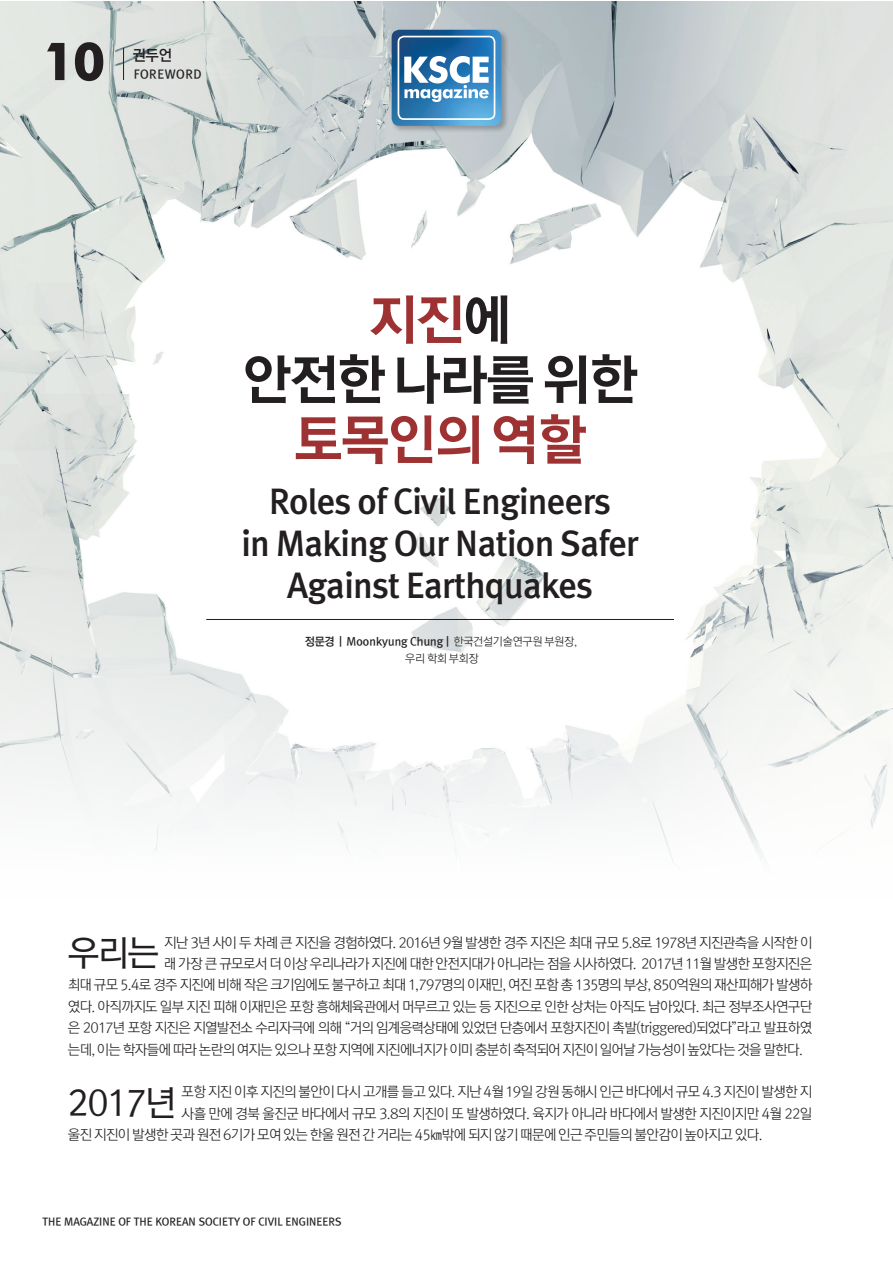
<style>
.page{position:relative;width:893px;height:1263px;background:#fff}
.page>*{position:absolute;margin:0;border:0;box-sizing:border-box;transform-origin:0 0}
.t1{font:54px/60px "Rix M Go PEB";letter-spacing:-.03em;color:#231f20;text-align:center}
.t2{font:54px "Rix M Go PEB";letter-spacing:-.03em;color:#9e3132}
.t3{font:700 52.5px "Futura BT";color:#231f20}
.t4{font:35.25px "Rix M Go PM";letter-spacing:-.055em;color:#231f20}
.t5{font:33px/42px "Rix M Go PEB";color:#231f20;text-align:center}
.t6{font:15px "Rix M Go PB";color:#231f20}
.t7{font:13.8px "Rix M Go PL";letter-spacing:-.045em;color:#231f20}
.t8{font:12px "Rix M Go PB";letter-spacing:.035em;color:#231f20}
.t9{font:11.25px "Rix M Go PB";letter-spacing:.01em;color:#231f20}
.t10{font:11.25px "Rix M Go PL";letter-spacing:-.02em;color:#231f20}
.t11{font:10.5px "Rix M Go PB";color:#231f20}
.s1{color:#9e3132}
.s2{font-family:"Rix M Go PL"}
</style>
<div class="page">
<img style="left:0;top:1px;width:892px;height:860px">
<hr style="left:123px;top:48px;width:1px;height:32px;background:#231f20">
<hr style="left:206px;top:619px;width:468px;height:1px;background:#231f20">
<div style="left:390px;top:28px;width:119px;height:105px;background:#231f20;opacity:.3"></div>
<div style="left:398px;top:36px;width:97px;height:84px;border:2px solid #fff;border-radius:6px"></div>
<svg style="left:404px;top:56px;width:85px;height:46px"></svg>
<h2 class="t3" style="left:43px;top:30px;width:64px">10</h2>
<p class="t6" style="left:132px;top:48px;width:41px">권두언</p>
<p class="t8" style="left:134px;top:68px;width:69px">FOREWORD</p>
<h1 class="t1" style="left:243px;top:292px;width:396px"><span class="s1">지진</span>에<br>안전한 나라를 위한</h1>
<h1 class="t2" style="left:294px;top:412px;width:293px">토목인의 역할</h1>
<h3 class="t5" style="left:242px;top:482px;width:398px">Roles of Civil Engineers<br>in Making Our Nation Safer<br>Against Earthquakes</h3>
<p class="t9" style="left:305px;top:636px;width:274px">정문경 | Moonkyung Chung | <span class="s2">한국건설기술연구원 부원장,</span></p>
<p class="t10" style="left:405px;top:652px;width:75px">우리 학회 부회장</p>
<h3 class="t4" style="left:68px;top:934px;width:93px">우리는</h3>
<p class="t7" style="left:164px;top:935px;width:650px">지난 3년 사이 두 차례 큰 지진을 경험하였다. 2016년 9월 발생한 경주 지진은 최대 규모 5.8로 1978년 지진관측을 시작한 이</p>
<p class="t7" style="left:164px;top:957px;width:650px">래 가장 큰 규모로서 더 이상 우리나라가 지진에 대한 안전지대가 아니라는 점을 시사하였다. 2017년 11월 발생한 포항지진은</p>
<p class="t7" style="left:68px;top:978px;width:746px">최대 규모 5.4로 경주 지진에 비해 작은 크기임에도 불구하고 최대 1,797명의 이재민, 여진 포함 총 135명의 부상, 850억원의 재산피해가 발생하</p>
<p class="t7" style="left:68px;top:999px;width:746px">였다. 아직까지도 일부 지진 피해 이재민은 포항 흥해체육관에서 머무르고 있는 등 지진으로 인한 상처는 아직도 남아있다. 최근 정부조사연구단</p>
<p class="t7" style="left:68px;top:1021px;width:746px">은 2017년 포항 지진은 지열발전소 수리자극에 의해 “거의 임계응력상태에 있었던 단층에서 포항지진이 촉발(triggered)되었다”라고 발표하였</p>
<p class="t7" style="left:68px;top:1042px;width:736px">는데, 이는 학자들에 따라 논란의 여지는 있으나 포항 지역에 지진에너지가 이미 충분히 축적되어 지진이 일어날 가능성이 높았다는 것을 말한다.</p>
<h3 class="t4" style="left:68px;top:1084px;width:111px">2017년</h3>
<p class="t7" style="left:182px;top:1085px;width:632px">포항 지진 이후 지진의 불안이 다시 고개를 들고 있다. 지난 4월 19일 강원 동해시 인근 바다에서 규모 4.3 지진이 발생한 지</p>
<p class="t7" style="left:182px;top:1106px;width:632px">사흘 만에 경북 울진군 바다에서 규모 3.8의 지진이 또 발생하였다. 육지가 아니라 바다에서 발생한 지진이지만 4월 22일</p>
<p class="t7" style="left:68px;top:1128px;width:696px">울진 지진이 발생한 곳과 원전 6기가 모여 있는 한울 원전 간 거리는 45㎞밖에 되지 않기 때문에 인근 주민들의 불안감이 높아지고 있다.</p>
<p class="t11" style="left:43px;top:1216px;width:301px">THE MAGAZINE OF THE KOREAN SOCIETY OF CIVIL ENGINEERS</p>
</div>
